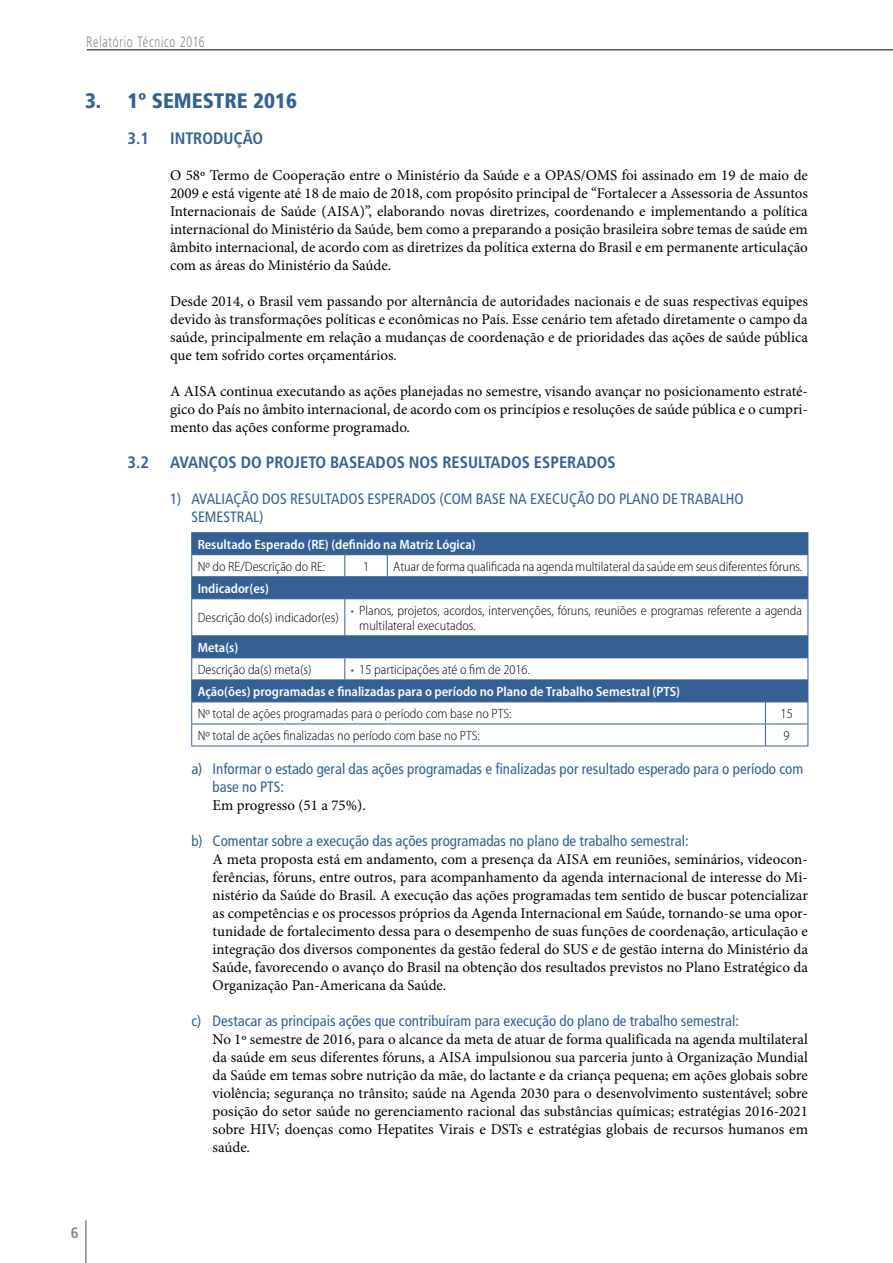
<style>
.page{position:relative;width:893px;height:1263px;background:#fff}
.page>*{position:absolute;margin:0;border:0;box-sizing:border-box;transform-origin:0 0}
.t1{font:900 condensed 21px "Frutiger LT Std";color:#346094}
.t2{font:700 condensed 16.5px "Frutiger LT Std";color:#346094}
.t3{font:15px/18px "Minion Pro";color:#000;text-align:justify}
.t4{font:condensed 15px/18px "Frutiger LT Std";color:#346094}
.t5{font:300 15px "Frutiger LT Std";letter-spacing:.075em;color:#878787;scale:.7 1}
.t6{font:700 condensed 15px "Frutiger LT Std";color:#878787}
.t7{font:300 semi-condensed 13.5px/15px "Myriad Pro";color:#000}
.t8{font:600 semi-condensed 13.5px/22px "Myriad Pro";color:#fff;text-align:center}
.s1{color:#346094}
.s2{font-weight:300;color:#346094}
.s3{font-weight:300;color:#000}
</style>
<div class="page">
<hr style="left:87px;top:50px;width:806px;height:1px;background:#000">
<hr style="left:85px;top:1220px;width:2px;height:43px;background:#878787">
<svg style="left:192px;top:533px;width:615px;height:168px;fill:#346094"></svg>
<svg style="left:344px;top:555px;width:1px;height:21px"></svg>
<svg style="left:387px;top:555px;width:1px;height:21px"></svg>
<hr style="left:191px;top:599px;width:1px;height:36px;background:#346094">
<hr style="left:344px;top:599px;width:1px;height:36px;background:#346094">
<hr style="left:807px;top:599px;width:1px;height:36px;background:#346094">
<svg style="left:344px;top:658px;width:1px;height:21px"></svg>
<hr style="left:191px;top:723px;width:154px;height:1px;background:#346094">
<hr style="left:345px;top:723px;width:42px;height:1px;background:#346094">
<hr style="left:387px;top:723px;width:378px;height:1px;background:#346094">
<hr style="left:765px;top:723px;width:43px;height:1px;background:#346094">
<svg style="left:765px;top:702px;width:1px;height:44px"></svg>
<hr style="left:191px;top:746px;width:154px;height:1px;background:#346094">
<hr style="left:345px;top:746px;width:42px;height:1px;background:#346094">
<hr style="left:387px;top:746px;width:378px;height:1px;background:#346094">
<hr style="left:765px;top:746px;width:43px;height:1px;background:#346094">
<hr style="left:191px;top:532px;width:154px;height:1px;background:#346094">
<hr style="left:345px;top:532px;width:42px;height:1px;background:#346094">
<hr style="left:387px;top:532px;width:378px;height:1px;background:#346094">
<hr style="left:765px;top:532px;width:43px;height:1px;background:#346094">
<hr style="left:191px;top:554px;width:154px;height:1px;background:#346094">
<hr style="left:345px;top:554px;width:42px;height:1px;background:#346094">
<hr style="left:387px;top:554px;width:378px;height:1px;background:#346094">
<hr style="left:765px;top:554px;width:43px;height:1px;background:#346094">
<hr style="left:191px;top:635px;width:154px;height:1px;background:#346094">
<hr style="left:345px;top:635px;width:42px;height:1px;background:#346094">
<hr style="left:387px;top:635px;width:378px;height:1px;background:#346094">
<hr style="left:765px;top:635px;width:43px;height:1px;background:#346094">
<hr style="left:191px;top:657px;width:154px;height:1px;background:#346094">
<hr style="left:345px;top:657px;width:42px;height:1px;background:#346094">
<hr style="left:387px;top:657px;width:378px;height:1px;background:#346094">
<hr style="left:765px;top:657px;width:43px;height:1px;background:#346094">
<hr style="left:191px;top:576px;width:154px;height:1px;background:#346094">
<svg style="left:191px;top:533px;width:1px;height:65px"></svg>
<hr style="left:345px;top:576px;width:42px;height:1px;background:#346094">
<hr style="left:387px;top:576px;width:378px;height:1px;background:#346094">
<hr style="left:765px;top:576px;width:43px;height:1px;background:#346094">
<svg style="left:807px;top:533px;width:1px;height:65px"></svg>
<hr style="left:191px;top:598px;width:154px;height:1px;background:#346094">
<hr style="left:345px;top:598px;width:42px;height:1px;background:#346094">
<hr style="left:387px;top:598px;width:378px;height:1px;background:#346094">
<hr style="left:765px;top:598px;width:43px;height:1px;background:#346094">
<hr style="left:191px;top:679px;width:154px;height:1px;background:#346094">
<svg style="left:191px;top:636px;width:1px;height:110px"></svg>
<hr style="left:345px;top:679px;width:42px;height:1px;background:#346094">
<hr style="left:387px;top:679px;width:378px;height:1px;background:#346094">
<hr style="left:765px;top:679px;width:43px;height:1px;background:#346094">
<svg style="left:807px;top:636px;width:1px;height:110px"></svg>
<hr style="left:191px;top:701px;width:154px;height:1px;background:#346094">
<hr style="left:345px;top:701px;width:42px;height:1px;background:#346094">
<hr style="left:387px;top:701px;width:378px;height:1px;background:#346094">
<hr style="left:765px;top:701px;width:43px;height:1px;background:#346094">
<p class="t5" style="left:87px;top:33px;width:170px">Relatório Técnico 2016</p>
<h1 class="t1" style="left:85px;top:88px;width:213px">3. 1º SEMESTRE 2016</h1>
<p class="t2" style="left:128px;top:128px;width:23px">3.1</p>
<p class="t2" style="left:170px;top:128px;width:95px">INTRODUÇÃO</p>
<p class="t3" style="left:170px;top:167px;width:639px">O 58º Termo de Cooperação entre o Ministério da Saúde e a OPAS/OMS foi assinado em 19 de maio de 2009 e está vigente até 18 de maio de 2018, com propósito principal de “Fortalecer a Assessoria de Assuntos Internacionais de Saúde (AISA)”, elaborando novas diretrizes, coordenando e implementando a política internacional do Ministério da Saúde, bem como a preparando a posição brasileira sobre temas de saúde em âmbito internacional, de acordo com as diretrizes da política externa do Brasil e em permanente articulação com as áreas do Ministério da Saúde.</p>
<p class="t3" style="left:170px;top:293px;width:639px">Desde 2014, o Brasil vem passando por alternância de autoridades nacionais e de suas respectivas equipes devido às transformações políticas e econômicas no País. Esse cenário tem afetado diretamente o campo da saúde, principalmente em relação a mudanças de coordenação e de prioridades das ações de saúde pública que tem sofrido cortes orçamentários.</p>
<p class="t3" style="left:170px;top:383px;width:639px">A AISA continua executando as ações planejadas no semestre, visando avançar no posicionamento estraté&shy;gico do País no âmbito internacional, de acordo com os princípios e resoluções de saúde pública e o cumpri&shy;mento das ações conforme programado.</p>
<p class="t2" style="left:128px;top:452px;width:23px">3.2</p>
<p class="t2" style="left:170px;top:452px;width:447px">AVANÇOS DO PROJETO BASEADOS NOS RESULTADOS ESPERADOS</p>
<p class="t4" style="left:191px;top:490px;width:554px;text-indent:-21px">1) AVALIAÇÃO DOS RESULTADOS ESPERADOS (COM BASE NA EXECUÇÃO DO PLANO DE TRABALHO<br>SEMESTRAL)</p>
<p class="t8" style="left:198px;top:533px;width:280px">Resultado Esperado (RE) (definido na Matriz Lógica)</p>
<p class="t7" style="left:198px;top:559px;width:129px">Nº do RE/Descrição do RE:</p>
<p class="t7" style="left:363px;top:559px;width:8px">1</p>
<p class="t7" style="left:393px;top:559px;width:410px">Atuar de forma qualificada na agenda multilateral da saúde em seus diferentes fóruns.</p>
<p class="t8" style="left:198px;top:577px;width:73px">Indicador(es)</p>
<p class="t7" style="left:198px;top:611px;width:143px">Descrição do(s) indicador(es)</p>
<p class="t7" style="left:359px;top:603px;width:444px;text-indent:-9px"><span class="s1">•</span> Planos, projetos, acordos, intervenções, fóruns, reuniões e programas referente a agenda multilateral executados.</p>
<p class="t8" style="left:198px;top:636px;width:42px">Meta(s)</p>
<p class="t7" style="left:198px;top:662px;width:115px">Descrição da(s) meta(s)</p>
<p class="t8" style="left:198px;top:659px;width:484px"><span class="s2">•</span> <span class="s3">15 participações até o fim de 2016.<br></span>Ação(ões) programadas e finalizadas para o período no Plano de Trabalho Semestral (PTS)</p>
<p class="t7" style="left:198px;top:706px;width:315px">Nº total de ações programadas para o período com base no PTS:</p>
<p class="t7" style="left:781px;top:706px;width:14px">15</p>
<p class="t7" style="left:198px;top:728px;width:284px">Nº total de ações finalizadas no período com base no PTS:</p>
<p class="t7" style="left:784px;top:728px;width:8px">9</p>
<p class="t4" style="left:213px;top:760px;width:592px;text-indent:-21px">a) Informar o estado geral das ações programadas e finalizadas por resultado esperado para o período com base no PTS:</p>
<p class="t3" style="left:213px;top:797px;width:155px">Em progresso (51 a 75%).</p>
<p class="t4" style="left:191px;top:832px;width:499px">b) Comentar sobre a execução das ações programadas no plano de trabalho semestral:</p>
<p class="t3" style="left:213px;top:851px;width:597px">A meta proposta está em andamento, com a presença da AISA em reuniões, seminários, videocon&shy;ferências, fóruns, entre outros, para acompanhamento da agenda internacional de interesse do Mi&shy;nistério da Saúde do Brasil. A execução das ações programadas tem sentido de buscar potencializar as competências e os processos próprios da Agenda Internacional em Saúde, tornando-se uma opor&shy;tunidade de fortalecimento dessa para o desempenho de suas funções de coordenação, articulação e integração dos diversos componentes da gestão federal do SUS e de gestão interna do Ministério da Saúde, favorecendo o avanço do Brasil na obtenção dos resultados previstos no Plano Estratégico da Organização Pan-Americana da Saúde.</p>
<p class="t4" style="left:191px;top:1012px;width:549px">c) Destacar as principais ações que contribuíram para execução do plano de trabalho semestral:</p>
<p class="t3" style="left:213px;top:1031px;width:597px">No 1º semestre de 2016, para o alcance da meta de atuar de forma qualificada na agenda multilateral da saúde em seus diferentes fóruns, a AISA impulsionou sua parceria junto à Organização Mundial da Saúde em temas sobre nutrição da mãe, do lactante e da criança pequena; em ações globais sobre violência; segurança no trânsito; saúde na Agenda 2030 para o desenvolvimento sustentável; sobre posição do setor saúde no gerenciamento racional das substâncias químicas; estratégias 2016-2021 sobre HIV; doenças como Hepatites Virais e DSTs e estratégias globais de recursos humanos em saúde.</p>
<p class="t6" style="left:71px;top:1224px;width:9px">6</p>
</div>
